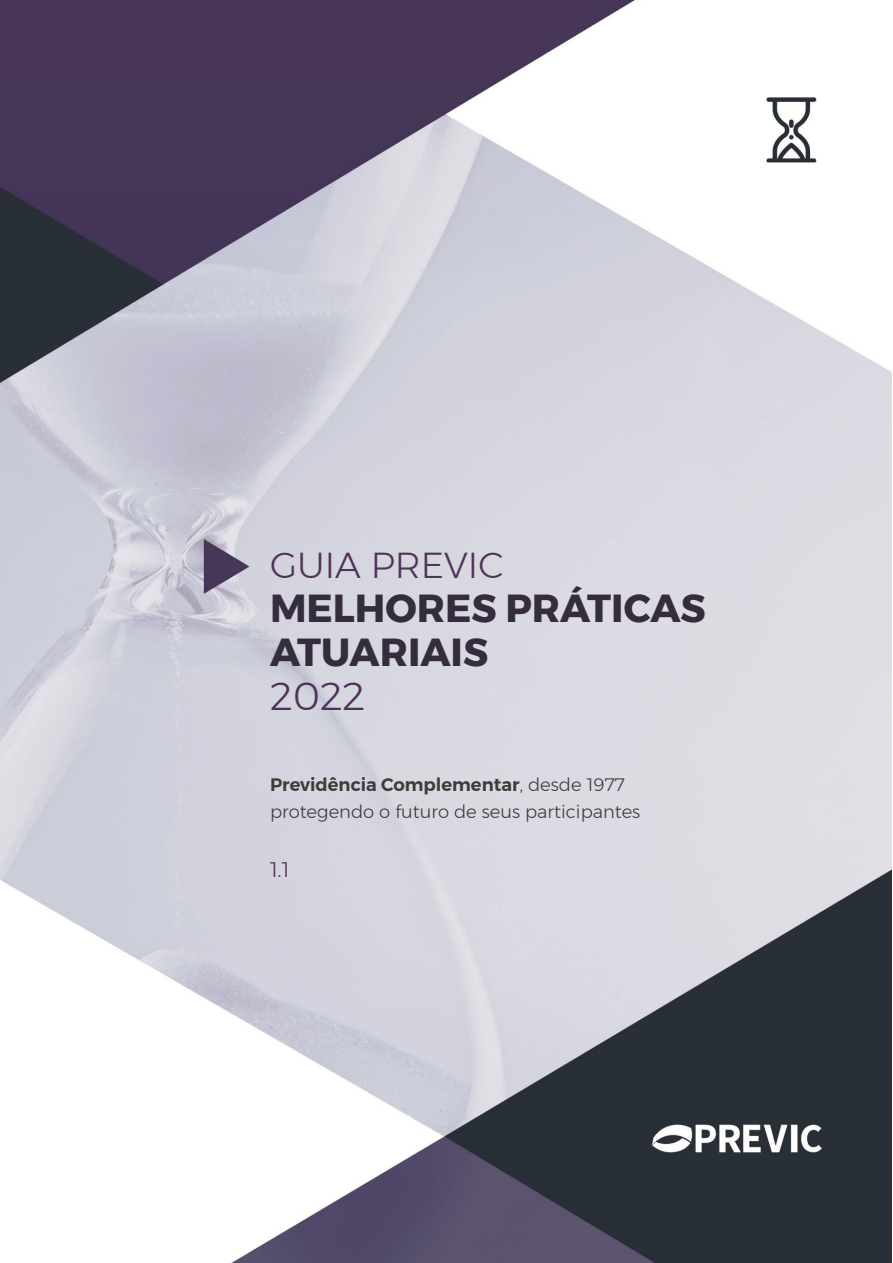
<style>
.page{position:relative;width:893px;height:1263px;background:#fff}
.page>*{position:absolute;margin:0;border:0;box-sizing:border-box;transform-origin:0 0}
.TEXTO_Corrido{font:700 39px "Montserrat";color:#352c3d}
.TEXTO_Corrido-2{font:300 39px "Montserrat";color:#4e3257}
.TEXTO_Corrido-3{font:300 36px "Montserrat";color:#503358}
.TEXTO_Corrido-4{font:300 21px "Montserrat";color:#4e3257}
.TEXTO_Corrido-5{font:300 18px "Montserrat";color:#3c3c3b}
.TEXTO_Corrido-6{font:600 18px "Montserrat";color:#3c3c3b}
.s1{font-weight:300}
</style>
<div class="page">
<img style="left:0;top:0;width:891px;height:1263px">
<p class="TEXTO_Corrido-3" style="left:270px;top:538px;width:235px">GUIA PREVIC</p>
<p class="TEXTO_Corrido" style="left:270px;top:577px;width:437px">MELHORES PRÁTICAS</p>
<p class="TEXTO_Corrido" style="left:270px;top:621px;width:220px">ATUARIAIS</p>
<p class="TEXTO_Corrido-2" style="left:270px;top:667px;width:96px">2022</p>
<p class="TEXTO_Corrido-6" style="left:270px;top:770px;width:356px">Previdência Complementar<span class="s1">, desde 1977</span></p>
<p class="TEXTO_Corrido-5" style="left:270px;top:798px;width:372px">protegendo o futuro de seus participantes</p>
<p class="TEXTO_Corrido-4" style="left:270px;top:854px;width:21px">1.1</p>
</div>
